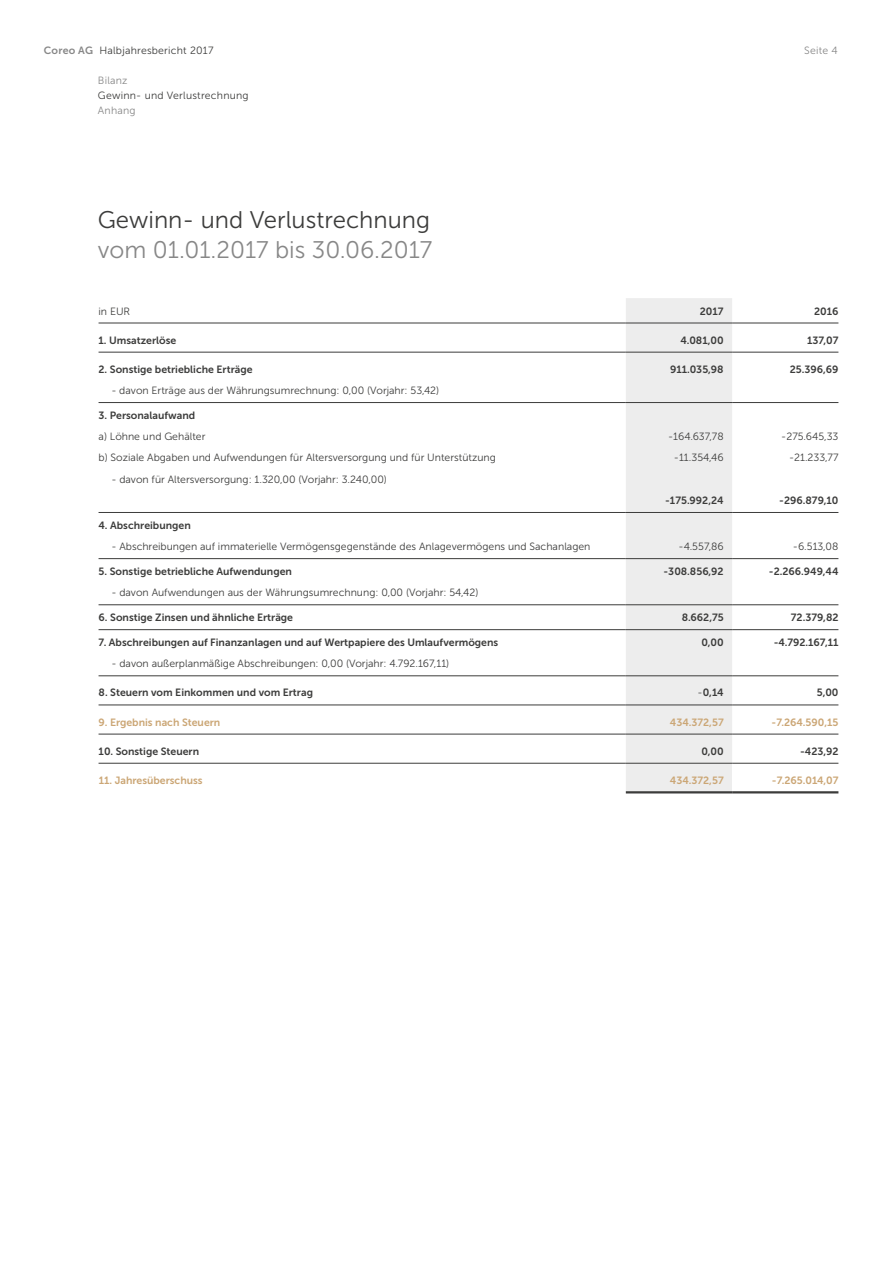
<style>
.page{position:relative;width:893px;height:1263px;background:#fff}
.page>*{position:absolute;margin:0;border:0;box-sizing:border-box;transform-origin:0 0}
.t1{font:24px "Museo Sans 300";color:#878787}
.t2{font:24px "Museo Sans 300";color:#3c3c3b}
.t3{font:10.5px "Museo Sans 300";color:#3c3c3b}
.t4{font:10.5px "Museo Sans 700";color:#3c3c3b}
.t5{font:10.5px "Museo Sans 700";color:#cba675}
.t6{font:10.5px "Museo Sans 300";letter-spacing:.02em;color:#3c3c3b}
.t7{font:10.5px "Museo Sans 300";letter-spacing:.02em;color:#878787}
.s1{font-family:"Museo Sans 700";color:#878787}
.s2{font-family:"Museo Sans 300"}
</style>
<div class="page">
<div style="left:626px;top:298px;width:106px;height:493px;background:#ededed"></div>
<hr style="left:99px;top:323px;width:527px;height:1px;background:#3c3c3b">
<hr style="left:626px;top:323px;width:106px;height:1px;background:#3c3c3b">
<hr style="left:732px;top:323px;width:106px;height:1px;background:#3c3c3b">
<hr style="left:99px;top:352px;width:527px;height:1px;background:#3c3c3b">
<hr style="left:626px;top:352px;width:106px;height:1px;background:#3c3c3b">
<hr style="left:732px;top:352px;width:106px;height:1px;background:#3c3c3b">
<hr style="left:99px;top:402px;width:527px;height:1px;background:#3c3c3b">
<hr style="left:626px;top:402px;width:106px;height:1px;background:#3c3c3b">
<hr style="left:732px;top:402px;width:106px;height:1px;background:#3c3c3b">
<hr style="left:99px;top:512px;width:527px;height:1px;background:#3c3c3b">
<hr style="left:626px;top:512px;width:106px;height:1px;background:#3c3c3b">
<hr style="left:732px;top:512px;width:106px;height:1px;background:#3c3c3b">
<hr style="left:99px;top:629px;width:527px;height:1px;background:#3c3c3b">
<hr style="left:626px;top:629px;width:106px;height:1px;background:#3c3c3b">
<hr style="left:732px;top:629px;width:106px;height:1px;background:#3c3c3b">
<hr style="left:99px;top:675px;width:527px;height:1px;background:#3c3c3b">
<hr style="left:626px;top:675px;width:106px;height:1px;background:#3c3c3b">
<hr style="left:732px;top:675px;width:106px;height:1px;background:#3c3c3b">
<hr style="left:99px;top:705px;width:527px;height:1px;background:#3c3c3b">
<hr style="left:626px;top:705px;width:106px;height:1px;background:#3c3c3b">
<hr style="left:732px;top:705px;width:106px;height:1px;background:#3c3c3b">
<hr style="left:99px;top:734px;width:527px;height:1px;background:#3c3c3b">
<hr style="left:626px;top:734px;width:106px;height:1px;background:#3c3c3b">
<hr style="left:732px;top:734px;width:106px;height:1px;background:#3c3c3b">
<hr style="left:99px;top:763px;width:527px;height:1px;background:#3c3c3b">
<hr style="left:99px;top:558px;width:527px;height:1px;background:#3c3c3b">
<hr style="left:626px;top:558px;width:106px;height:1px;background:#3c3c3b">
<hr style="left:732px;top:558px;width:106px;height:1px;background:#3c3c3b">
<hr style="left:99px;top:604px;width:527px;height:1px;background:#3c3c3b">
<hr style="left:626px;top:604px;width:106px;height:1px;background:#3c3c3b">
<hr style="left:732px;top:604px;width:106px;height:1px;background:#3c3c3b">
<hr style="left:626px;top:791px;width:106px;height:2px;background:#3c3c3b">
<hr style="left:732px;top:791px;width:106px;height:2px;background:#3c3c3b">
<hr style="left:626px;top:763px;width:106px;height:1px;background:#3c3c3b">
<hr style="left:732px;top:763px;width:106px;height:1px;background:#3c3c3b">
<p class="t6" style="left:44px;top:45px;width:171px"><span class="s1">Coreo AG</span> Halbjahresbericht 2017</p>
<p class="t7" style="left:804px;top:45px;width:35px">Seite 4</p>
<p class="t7" style="left:98px;top:75px;width:31px">Bilanz</p>
<p class="t6" style="left:98px;top:90px;width:152px">Gewinn- und Verlustrechnung</p>
<p class="t7" style="left:98px;top:105px;width:39px">Anhang</p>
<h1 class="t2" style="left:98px;top:207px;width:334px">Gewinn- und Verlustrechnung</h1>
<h1 class="t1" style="left:98px;top:237px;width:336px">vom 01.01.2017 bis 30.06.2017</h1>
<p class="t3" style="left:99px;top:305px;width:33px">in EUR</p>
<p class="t4" style="left:700px;top:305px;width:25px">2017</p>
<p class="t4" style="left:814px;top:305px;width:26px">2016</p>
<p class="t4" style="left:99px;top:334px;width:79px">1. Umsatzerlöse</p>
<p class="t4" style="left:680px;top:334px;width:45px">4.081,00</p>
<p class="t4" style="left:807px;top:334px;width:33px">137,07</p>
<p class="t4" style="left:99px;top:363px;width:156px">2. Sonstige betriebliche Erträge</p>
<p class="t4" style="left:670px;top:363px;width:55px">911.035,98</p>
<p class="t4" style="left:790px;top:363px;width:50px">25.396,69</p>
<p class="t3" style="left:111px;top:385px;width:329px">- davon Erträge aus der Währungsumrechnung: 0,00 (Vorjahr: 53,42)</p>
<p class="t4" style="left:99px;top:409px;width:98px">3. Personalaufwand</p>
<p class="t3" style="left:99px;top:431px;width:108px">a) Löhne und Gehälter</p>
<p class="t3" style="left:668px;top:431px;width:57px">-164.637,78</p>
<p class="t3" style="left:781px;top:431px;width:59px">-275.645,33</p>
<p class="t3" style="left:99px;top:452px;width:399px">b) Soziale Abgaben und Aufwendungen für Altersversorgung und für Unterstützung</p>
<p class="t3" style="left:674px;top:452px;width:51px">-11.354,46</p>
<p class="t3" style="left:789px;top:452px;width:51px">-21.233,77</p>
<p class="t3" style="left:111px;top:473px;width:277px">- davon für Altersversorgung: 1.320,00 (Vorjahr: 3.240,00)</p>
<p class="t4" style="left:665px;top:494px;width:60px">-175.992,24</p>
<p class="t4" style="left:779px;top:494px;width:61px">-296.879,10</p>
<p class="t4" style="left:99px;top:519px;width:94px">4. Abschreibungen</p>
<p class="t3" style="left:111px;top:541px;width:481px">- Abschreibungen auf immaterielle Vermögensgegenstände des Anlagevermögens und Sachanlagen</p>
<p class="t3" style="left:678px;top:541px;width:47px">-4.557,86</p>
<p class="t3" style="left:793px;top:541px;width:47px">-6.513,08</p>
<p class="t4" style="left:99px;top:565px;width:195px">5. Sonstige betriebliche Aufwendungen</p>
<p class="t4" style="left:663px;top:565px;width:62px">-308.856,92</p>
<p class="t4" style="left:769px;top:565px;width:71px">-2.266.949,44</p>
<p class="t3" style="left:111px;top:587px;width:369px">- davon Aufwendungen aus der Währungsumrechnung: 0,00 (Vorjahr: 54,42)</p>
<p class="t4" style="left:99px;top:612px;width:196px">6. Sonstige Zinsen und ähnliche Erträge</p>
<p class="t4" style="left:682px;top:612px;width:44px">8.662,75</p>
<p class="t4" style="left:791px;top:612px;width:49px">72.379,82</p>
<p class="t4" style="left:99px;top:637px;width:401px">7. Abschreibungen auf Finanzanlagen und auf Wertpapiere des Umlaufvermögens</p>
<p class="t4" style="left:701px;top:637px;width:24px">0,00</p>
<p class="t4" style="left:774px;top:637px;width:66px">-4.792.167,11</p>
<p class="t3" style="left:111px;top:658px;width:339px">- davon außerplanmäßige Abschreibungen: 0,00 (Vorjahr: 4.792.167,11)</p>
<p class="t4" style="left:99px;top:687px;width:216px">8. Steuern vom Einkommen und vom Ertrag</p>
<p class="t4" style="left:698px;top:687px;width:28px"><span class="s2">-</span>0,14</p>
<p class="t4" style="left:817px;top:687px;width:23px">5,00</p>
<p class="t5" style="left:99px;top:716px;width:123px">9. Ergebnis nach Steuern</p>
<p class="t5" style="left:670px;top:716px;width:55px">434.372,57</p>
<p class="t5" style="left:772px;top:716px;width:68px">-7.264.590,15</p>
<p class="t4" style="left:99px;top:745px;width:102px">10. Sonstige Steuern</p>
<p class="t4" style="left:701px;top:745px;width:24px">0,00</p>
<p class="t4" style="left:800px;top:745px;width:40px">-423,92</p>
<p class="t5" style="left:99px;top:774px;width:106px">11. Jahresüberschuss</p>
<p class="t5" style="left:670px;top:774px;width:55px">434.372,57</p>
<p class="t5" style="left:772px;top:774px;width:68px">-7.265.014,07</p>
</div>
